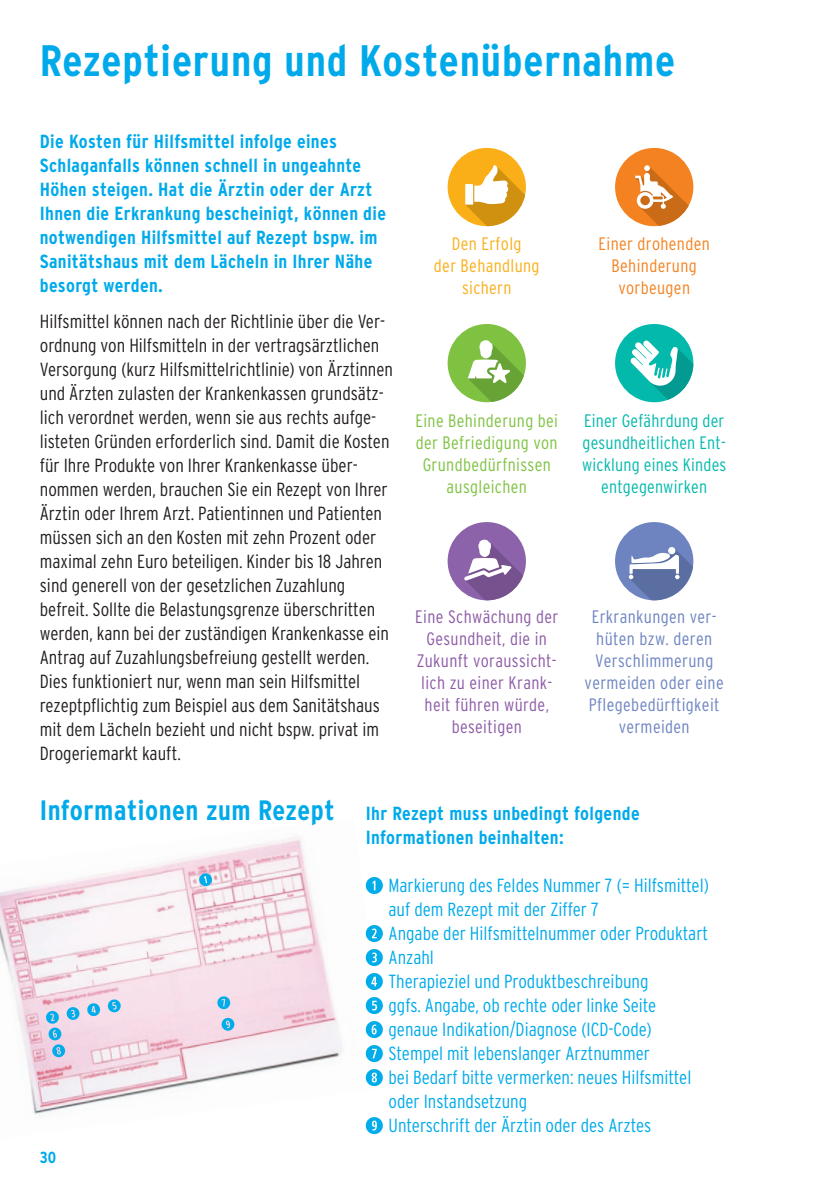
<style>
.page{position:relative;width:840px;height:1191px;background:#fff}
.page>*{position:absolute;margin:0;border:0;box-sizing:border-box;transform-origin:0 0}
.t1{font:700 condensed 44px "Interstate";letter-spacing:.02em;color:#00aaea}
.t2{font:300 condensed 19px/24px "Interstate";color:#231f20}
.t3{font:300 condensed 19px/24px "Interstate";color:#00aaea}
.t4{font:700 condensed 19px/24px "Interstate";letter-spacing:.02em;color:#00aaea}
.t5{font:300 condensed 18px/22px "Interstate";letter-spacing:.02em;color:#8d5ba6;text-align:center}
.t6{font:300 condensed 18px/22px "Interstate";letter-spacing:.02em;color:#6e84c1;text-align:center}
.t7{font:300 condensed 18px/22px "Interstate";letter-spacing:.01em;color:#03b9ac;text-align:center}
.t8{font:300 condensed 18px/22px "Interstate";letter-spacing:.02em;color:#7fc241;text-align:center}
.t9{font:300 condensed 18px/22px "Interstate";letter-spacing:.02em;color:#f58220;text-align:center}
.t10{font:300 condensed 18px/22px "Interstate";letter-spacing:.02em;color:#faaf18;text-align:center}
.t11{font:700 condensed 16px "Interstate";color:#00aaea}
.s1{font-size:28px}
</style>
<div class="page">
<div style="left:447px;top:148px;width:78px;height:78px;background:#faaf18;border-radius:50%"></div>
<svg style="left:465px;top:164px;width:60px;height:62px"></svg>
<div style="left:614px;top:522px;width:79px;height:78px;background:#6e84c1;border-radius:50%"></div>
<svg style="left:628px;top:548px;width:64px;height:53px"></svg>
<div style="left:614px;top:324px;width:79px;height:78px;background:#03b9ac;border-radius:50%"></div>
<svg style="left:630px;top:340px;width:63px;height:60px"></svg>
<div style="left:447px;top:324px;width:78px;height:78px;background:#7fc241;border-radius:50%"></div>
<svg style="left:467px;top:340px;width:56px;height:62px"></svg>
<div style="left:447px;top:522px;width:78px;height:78px;background:#8c62aa;border-radius:50%"></div>
<svg style="left:464px;top:539px;width:59px;height:62px"></svg>
<div style="left:614px;top:148px;width:79px;height:78px;background:#f58220;border-radius:50%"></div>
<svg style="left:635px;top:165px;width:53px;height:61px"></svg>
<img style="left:0;top:863px;width:159px;height:115px">
<img style="left:159px;top:837px;width:164px;height:141px">
<img style="left:11px;top:978px;width:166px;height:138px">
<img style="left:177px;top:952px;width:206px;height:136px">
<svg style="left:46px;top:996px;width:188px;height:61px;background:#e0d5e5"></svg>
<svg style="left:199px;top:873px;width:13px;height:13px"></svg>
<svg style="left:365px;top:877px;width:17px;height:17px"></svg>
<svg style="left:365px;top:925px;width:17px;height:17px"></svg>
<svg style="left:365px;top:949px;width:17px;height:17px"></svg>
<svg style="left:365px;top:973px;width:17px;height:17px"></svg>
<svg style="left:365px;top:997px;width:17px;height:17px"></svg>
<svg style="left:365px;top:1021px;width:17px;height:17px"></svg>
<svg style="left:365px;top:1045px;width:17px;height:17px"></svg>
<svg style="left:365px;top:1069px;width:17px;height:17px"></svg>
<svg style="left:365px;top:1117px;width:17px;height:17px"></svg>
<h1 class="t1" style="left:40px;top:33px;width:636px">Rezeptierung und Kostenübernahme</h1>
<p class="t4" style="left:40px;top:129px;width:347px">Die Kosten für Hilfsmittel infolge eines Schlaganfalls können schnell in ungeahnte Höhen steigen . Hat die Ärztin oder der Arzt Ihnen die Erkrankung bescheinigt, können die notwendigen Hilfsmittel auf Rezept bspw . im Sanitätshaus mit dem Lächeln in Ihrer Nähe besorgt werden .</p>
<p class="t2" style="left:40px;top:309px;width:354px">Hilfsmittel können nach der Richtlinie über die Ver&shy;ordnung von Hilfsmitteln in der vertragsärztlichen Versorgung (kurz Hilfsmittelrichtlinie) von Ärztinnen und Ärzten zulasten der Krankenkassen grundsätz&shy;lich verordnet werden, wenn sie aus rechts aufge&shy;listeten Gründen erforderlich sind . Damit die Kosten für Ihre Produkte von Ihrer Krankenkasse über&shy;nommen werden, brauchen Sie ein Rezept von Ihrer Ärztin oder Ihrem Arzt . Patientinnen und Patienten müssen sich an den Kosten mit zehn Prozent oder maximal zehn Euro beteiligen . Kinder bis 18 Jahren sind generell von der gesetzlichen Zuzahlung befreit . Sollte die Belastungsgrenze überschritten werden, kann bei der zuständigen Krankenkasse ein Antrag auf Zuzahlungsbefreiung gestellt werden .<br>Dies funktioniert nur, wenn man sein Hilfsmittel rezeptpflichtig zum Beispiel aus dem Sanitätshaus mit dem Lächeln bezieht und nicht bspw . privat im Drogeriemarkt kauft .</p>
<p class="t10" style="left:433px;top:233px;width:107px">Den Erfolg<br>der Behandlung sichern</p>
<p class="t8" style="left:415px;top:410px;width:144px">Eine Behinderung bei der Befriedigung von<br>Grundbedürfnissen ausgleichen</p>
<p class="t5" style="left:415px;top:606px;width:144px">Eine Schwächung der<br>Gesundheit, die in<br>Zukunft voraussicht&shy;lich zu einer Krank&shy;heit führen würde, beseitigen</p>
<p class="t9" style="left:598px;top:233px;width:113px">Einer drohenden<br>Behinderung vorbeugen</p>
<p class="t7" style="left:581px;top:410px;width:146px">Einer Gefährdung der gesundheitlichen Ent&shy;wicklung eines Kindes entgegenwirken</p>
<p class="t6" style="left:584px;top:606px;width:140px">Erkrankungen ver&shy;hüten bzw . deren<br>Verschlimmerung vermeiden oder eine<br>Pflegebedürftigkeit vermeiden</p>
<p class="t4" style="left:365px;top:801px;width:275px;text-indent:-326px"><span class="s1">Informationen zum Rezept</span> Ihr Rezept muss unbedingt folgende<br>Informationen beinhalten:</p>
<p class="t3" style="left:388px;top:873px;width:322px">Markierung des Feldes Nummer 7 (= Hilfsmittel) auf dem Rezept mit der Ziffer 7<br>Angabe der Hilfsmittelnummer oder Produktart Anzahl<br>Therapieziel und Produktbeschreibung<br>ggfs . Angabe, ob rechte oder linke Seite genaue Indikation/Diagnose (ICD-Code)<br>Stempel mit lebenslanger Arztnummer<br>bei Bedarf bitte vermerken: neues Hilfsmittel oder Instandsetzung<br>Unterschrift der Ärztin oder des Arztes</p>
<p class="t11" style="left:40px;top:1147px;width:18px">30</p>
</div>
